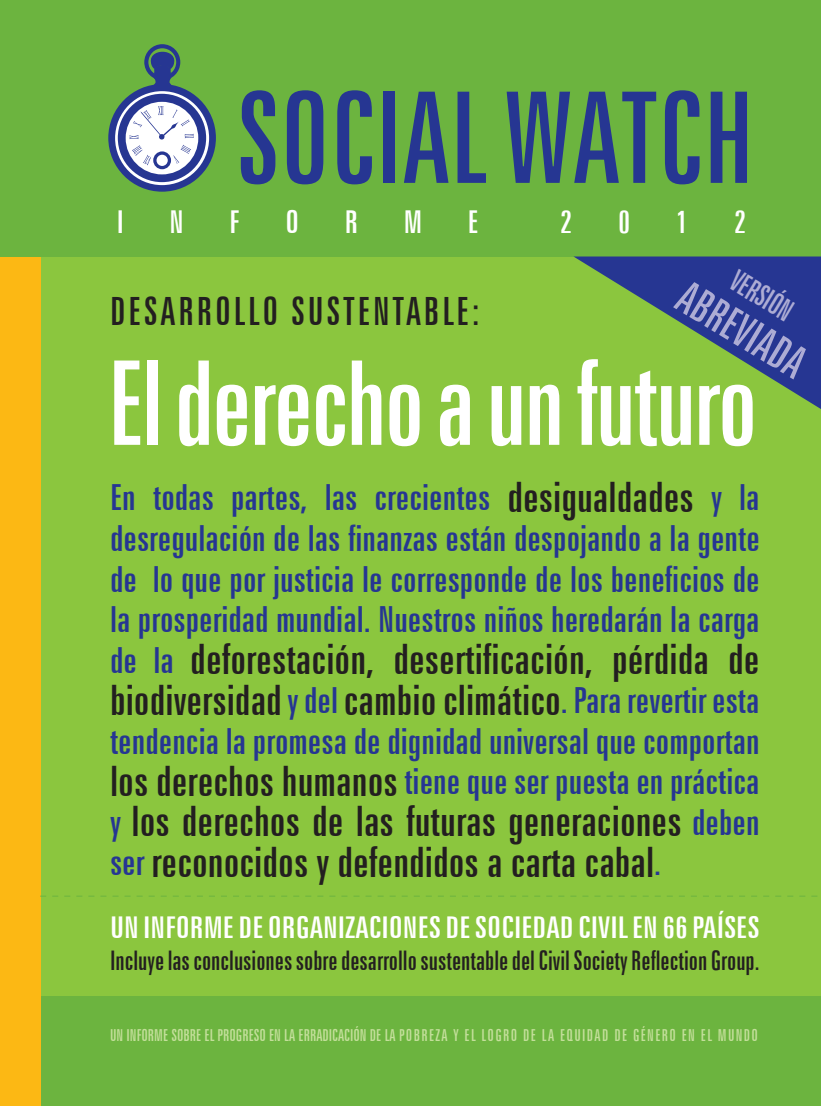
<style>
.page{position:relative;width:821px;height:1106px;background:#fff}
.page>*{position:absolute;margin:0;border:0;box-sizing:border-box;transform-origin:0 0}
.t1{font:extra-condensed 126.6px "Zurich BT";letter-spacing:.005em;color:#263692}
.t2{font:extra-condensed 117px "Zurich BT";letter-spacing:-.02em;color:#fff}
.t3{font:extra-condensed 45px "Zurich BT";color:#adacd4}
.t4{font:extra-condensed 42px/40.5px "Zurich BT";color:#231f20;scale:1.1 1}
.t5{font:extra-condensed 39px "Zurich BT";letter-spacing:.07em;color:#231f20;scale:1.04 1}
.t6{font:extra-condensed 36px/40.5px "Zurich BT";color:#263692;text-align:justify;scale:1.1 1}
.t7{font:extra-condensed 31.5px "Zurich BT";color:#fff;scale:1.1 1}
.t8{font:extra-condensed 30px "Zurich BT";color:#fff;scale:1.2 1}
.t9{font:extra-condensed 30px "Zurich BT";color:#adacd4}
.t10{font:extra-condensed 27px "Zurich BT";color:#231f20}
.t11{font:extra-condensed 16.5px "Zurich BT";letter-spacing:.08em;color:#c4df9b}
.t12{font:extra-condensed 16.5px "Zurich BT";color:#c4df9b}
.s1{font-size:42px;color:#231f20}
.s2{font-size:36px;color:#263692}
</style>
<div class="page">
<div style="left:40px;top:227px;width:780px;height:879px;background:#8bc63e"></div>
<div style="left:0;top:0;width:41px;height:1106px;background:#fcb814"></div>
<div style="left:0;top:0;width:820px;height:256px;background:#6cb43f"></div>
<div style="left:41px;top:996px;width:779px;height:110px;background:#6cb43f"></div>
<svg style="left:573px;top:256px;width:247px;height:153px"></svg>
<div style="left:108px;top:84px;width:108px;height:108px;background:#263692;border-radius:50%"></div>
<svg style="left:115px;top:91px;width:94px;height:94px"></svg>
<div style="left:118px;top:94px;width:88px;height:88px;background:#263692;border-radius:50%"></div>
<div style="left:126px;top:102px;width:72px;height:72px;background:#fff;border-radius:50%"></div>
<svg style="left:144px;top:44px;width:36px;height:43px"></svg>
<div style="left:153px;top:151px;width:18px;height:18px;background:#263692;border-radius:50%"></div>
<svg style="left:129px;top:106px;width:65px;height:60px"></svg>
<svg style="left:40px;top:895px;width:777px;height:1px"></svg>
<h1 class="t1" style="left:236px;top:66px;width:519px">SOCIAL WATCH</h1>
<p class="t7" style="left:117px;top:204px;width:8px">i</p>
<p class="t7" style="left:170px;top:204px;width:11px">n</p>
<p class="t7" style="left:229px;top:204px;width:11px">f</p>
<p class="t7" style="left:285px;top:204px;width:11px">o</p>
<p class="t7" style="left:345px;top:204px;width:14px">r</p>
<p class="t7" style="left:404px;top:204px;width:18px">m</p>
<p class="t7" style="left:468px;top:204px;width:8px">e</p>
<p class="t7" style="left:560px;top:204px;width:13px">2</p>
<p class="t7" style="left:618px;top:204px;width:13px">0</p>
<p class="t7" style="left:676px;top:204px;width:13px">1</p>
<p class="t7" style="left:734px;top:204px;width:13px">2</p>
<p class="t9" style="left:741px;top:264px;width:67px;rotate:31deg">versión</p>
<p class="t3" style="left:694px;top:271px;width:143px;rotate:31deg">abreviada</p>
<p class="t5" style="left:110px;top:289px;width:50px">DESARR</p>
<p class="t5" style="left:215px;top:289px;width:256px">OLLO SUSTENTAB LE:</p>
<h2 class="t2" style="left:108px;top:337px;width:651px">El derecho a un futuro</h2>
<p class="t6" style="left:110px;top:478px;width:592px">En todas partes, las crecientes <span class="s1">desigualdades</span> y la desregulación de las finanzas están despojando a la gente de lo que por justicia le corresponde de los beneficios de la prosperidad mundial. Nuestros niños heredarán la carga</p>
<p class="t4" style="left:110px;top:639px;width:592px"><span class="s2">de la</span> deforestación, desertificación, pérdida de biodiversidad <span class="s2">y del</span> cambio climático<span class="s2">. Para revertir esta</span></p>
<p class="t6" style="left:110px;top:721px;width:592px">tendencia la promesa de dignidad universal que comportan <span class="s1">los derechos humanos</span> tiene que ser puesta en práctica</p>
<p class="t4" style="left:110px;top:801px;width:592px"><span class="s2">y</span> los derechos de las futuras generaciones <span class="s2">deben ser</span> reconocidos y defendidos a carta cabal<span class="s2">.</span></p>
<p class="t8" style="left:110px;top:910px;width:540px">UN INFORME DE ORGANIZACIONES DE SOCIEDAD CIVIL EN 66 PAÍSES</p>
<p class="t10" style="left:110px;top:945px;width:651px">Incluye las conclusiones sobre desarrollo sustentable del Civil Society Reflection Group.</p>
<p class="t12" style="left:110px;top:1025px;width:200px">UN INFORME SOBRE EL PROGRESO EN LA ERRADI</p>
<p class="t11" style="left:332px;top:1025px;width:257px">CACIÓN DE LA POBR EZA Y EL LOGRO DE LA EQUIDAD</p>
<p class="t11" style="left:614px;top:1025px;width:145px">DE GÉNERO EN EL MUNDO</p>
</div>
